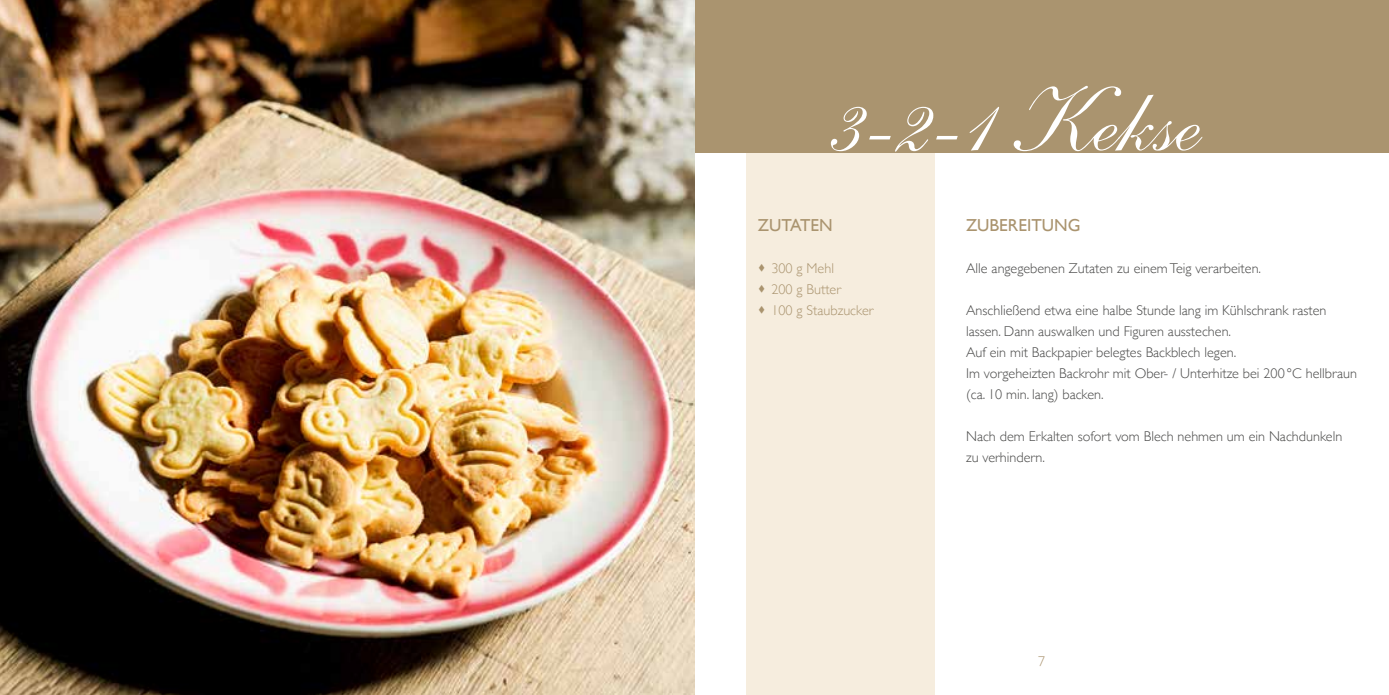
<style>
.page{position:relative;width:1389px;height:695px;background:#fff}
.page>*{position:absolute;margin:0;border:0;box-sizing:border-box;transform-origin:0 0}
.t1{font:92.75px "Shelley LT Std Script";color:#fff}
.t2{font:17.32px "Gill Sans";color:#aa946f}
.t3{font:300 14.17px/21px "Gill Sans";color:#494948}
.t4{font:300 14.17px/21px "Gill Sans";color:#aa946f}
.t5{font:300 14px "Gill Sans";color:#aa946f}
</style>
<div class="page">
<div style="left:746px;top:118px;width:188px;height:576px;background:#f6edde"></div>
<div style="left:694px;top:0;width:695px;height:153px;background:#aa946f"></div>
<img style="left:0;top:0;width:695px;height:694px">
<h1 class="t1" style="left:827px;top:65px;width:375px">3-2-1 Kekse</h1>
<p class="t2" style="left:758px;top:215px;width:76px">ZUTATEN</p>
<p class="t4" style="left:771px;top:257px;width:104px">300 g Mehl<br>200 g Butter<br>100 g Staubzucker</p>
<p class="t2" style="left:966px;top:215px;width:116px">ZUBEREITUNG</p>
<p class="t3" style="left:966px;top:257px;width:297px">Alle angegebenen Zutaten zu einem Teig verarbeiten.</p>
<p class="t3" style="left:966px;top:299px;width:392px">Anschließend etwa eine halbe Stunde lang im Kühlschrank rasten lassen. Dann auswalken und Figuren ausstechen.<br>Auf ein mit Backpapier belegtes Backblech legen.<br>Im vorgeheizten Backrohr mit Ober- / Unterhitze bei 200°C hellbraun (ca. 10 min. lang) backen.</p>
<p class="t3" style="left:966px;top:425px;width:378px">Nach dem Erkalten sofort vom Blech nehmen um ein Nachdunkeln zu verhindern.</p>
<p class="t5" style="left:1038px;top:650px;width:8px">7</p>
</div>
